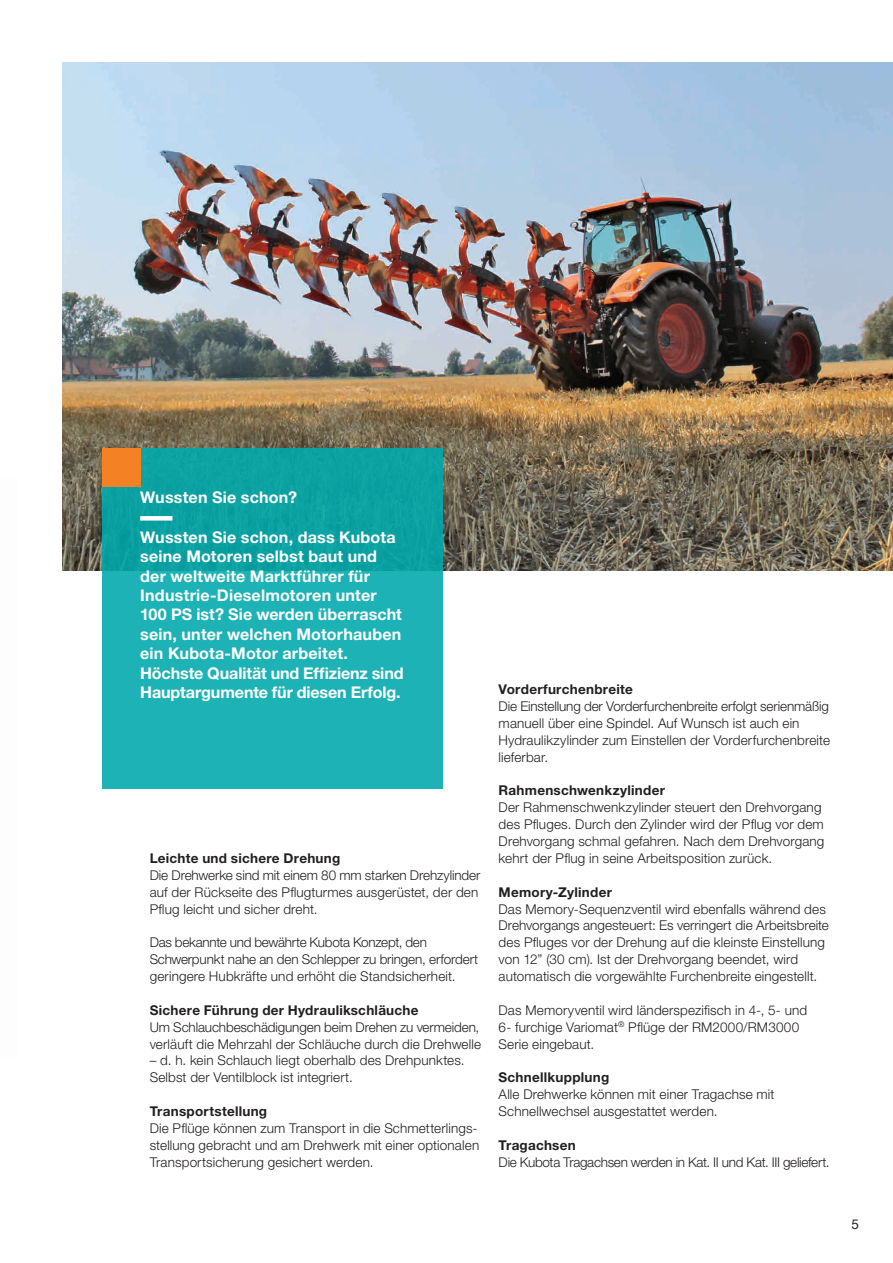
<style>
.page{position:relative;width:893px;height:1263px;background:#fff}
.page>*{position:absolute;margin:0;border:0;box-sizing:border-box;transform-origin:0 0}
.t1{font:700 16.2px/19.4px "Helvetica Neue LT Std";letter-spacing:.01em;color:#fff}
.t2{font:300 13.5px/16.8px "Helvetica Neue LT Std";letter-spacing:.01em;color:#231f20}
.t3{font:700 13.5px "Helvetica Neue LT Std";letter-spacing:.02em;color:#231f20}
.t4{font:300 13.5px/16.8px "Helvetica Neue LT Std";letter-spacing:-.01em;color:#231f20}
.t5{font:300 13.5px "Helvetica Neue LT Std";letter-spacing:-.02em;color:#231f20}
.t6{font:13.5px "Helvetica Neue LT Std";color:#231f20}
</style>
<div class="page">
<img style="left:63px;top:63px;width:830px;height:507px">
<div style="left:102px;top:449px;width:340px;height:340px;background:linear-gradient(to bottom,#0ba1a1,#22b9bd)"></div>
<div style="left:140px;top:516px;width:32px;height:5px;background:#fff"></div>
<div style="left:102px;top:449px;width:38px;height:38px;background:#f58125"></div>
<p class="t1" style="left:140px;top:487px;width:158px">Wussten Sie schon?</p>
<p class="t1" style="left:140px;top:527px;width:265px">Wussten Sie schon, dass Kubota seine Motoren selbst baut und der weltweite Marktführer für<br>Industrie-Dieselmotoren unter<br>100 PS ist? Sie werden überrascht sein, unter welchen Motorhauben ein Kubota-Motor arbeitet.<br>Höchste Qualität und Effizienz sind<br>Hauptargumente für diesen Erfolg.</p>
<p class="t3" style="left:150px;top:850px;width:192px">Leichte und sichere Drehung</p>
<p class="t2" style="left:150px;top:866px;width:332px">Die Drehwerke sind mit einem 80 mm starken Drehzylinder auf der Rückseite des Pflugturmes ausgerüstet, der den<br>Pflug leicht und sicher dreht.</p>
<p class="t4" style="left:150px;top:934px;width:330px">Das bekannte und bewährte Kubota Konzept, den<br>Schwerpunkt nahe an den Schlepper zu bringen, erfordert geringere Hubkräfte und erhöht die Standsicherheit.</p>
<p class="t3" style="left:150px;top:1002px;width:270px">Sichere Führung der Hydraulikschläuche</p>
<p class="t2" style="left:150px;top:1018px;width:333px">Um Schlauchbeschädigungen beim Drehen zu vermeiden, verläuft die Mehrzahl der Schläuche durch die Drehwelle</p>
<p class="t2" style="left:150px;top:1052px;width:316px">– d. h. kein Schlauch liegt oberhalb des Drehpunktes.<br>Selbst der Ventilblock ist integriert.</p>
<p class="t3" style="left:150px;top:1103px;width:119px">Transportstellung</p>
<p class="t2" style="left:150px;top:1119px;width:331px">Die Pflüge können zum Transport in die Schmetterlings&shy;stellung gebracht und am Drehwerk mit einer optionalen<br>Transportsicherung gesichert werden.</p>
<p class="t3" style="left:499px;top:681px;width:136px">Vorderfurchenbreite</p>
<p class="t2" style="left:499px;top:697px;width:333px">Die Einstellung der Vorderfurchenbreite erfolgt serienmäßig manuell über eine Spindel. Auf Wunsch ist auch ein Hydraulikzylinder zum Einstellen der Vorderfurchenbreite lieferbar.</p>
<p class="t3" style="left:499px;top:782px;width:168px">Rahmenschwenkzylinder</p>
<p class="t2" style="left:499px;top:799px;width:327px">Der Rahmenschwenkzylinder steuert den Drehvorgang des Pfluges. Durch den Zylinder wird der Pflug vor dem Drehvorgang schmal gefahren. Nach dem Drehvorgang kehrt der Pflug in seine Arbeitsposition zurück.</p>
<p class="t3" style="left:499px;top:883px;width:115px">Memory-Zylinder</p>
<p class="t2" style="left:499px;top:900px;width:332px">Das Memory-Sequenzventil wird ebenfalls während des Drehvorgangs angesteuert: Es verringert die Arbeitsbreite des Pfluges vor der Drehung auf die kleinste Einstellung von 12” (30 cm). Ist der Drehvorgang beendet, wird automatisch die vorgewählte Furchenbreite eingestellt.</p>
<p class="t2" style="left:499px;top:1001px;width:310px">Das Memoryventil wird länderspezifisch in 4-, 5- und<br>6- furchige Variomat<sup>®</sup> Pflüge der RM2000/RM3000<br>Serie eingebaut.</p>
<p class="t3" style="left:499px;top:1069px;width:112px">Schnellkupplung</p>
<p class="t2" style="left:499px;top:1086px;width:277px">Alle Drehwerke können mit einer Tragachse mit<br>Schnellwechsel ausgestattet werden.</p>
<p class="t3" style="left:499px;top:1137px;width:79px">Tragachsen</p>
<p class="t5" style="left:499px;top:1154px;width:332px">Die Kubota Tragachsen werden in Kat. II und Kat. III geliefert.</p>
<p class="t6" style="left:851px;top:1216px;width:9px">5</p>
</div>
